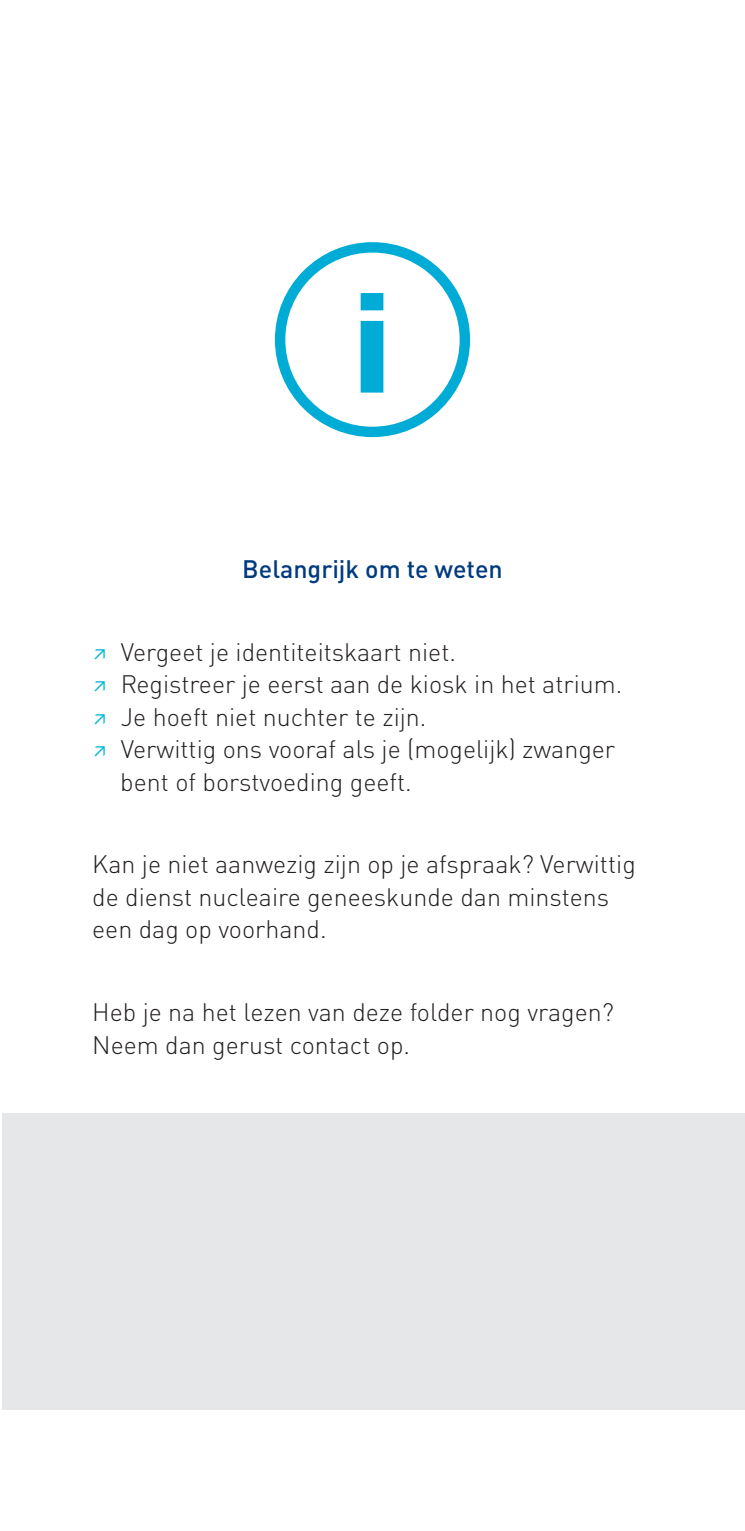
<style>
.page{position:relative;width:745px;height:1531px;background:#fff}
.page>*{position:absolute;margin:0;border:0;box-sizing:border-box;transform-origin:0 0}
.t1{font:900 138.75px "DINOT";color:#00acd5}
.t2{font:300 25px/32.5px "DINOT";color:#231f20}
.t3{font:500 25px "DINOT";color:#013b7f}
.s1{font-weight:400;font-stretch:condensed;color:#00b8db}
</style>
<div class="page">
<div style="left:275px;top:242px;width:195px;height:195px;border:10px solid #00acd5;border-radius:50%"></div>
<div style="left:2px;top:1113px;width:742px;height:296px;background:#e6e7e9"></div>
<p class="t1" style="left:352px;top:249px;width:41px">i</p>
<p class="t3" style="left:242px;top:553px;width:262px">Belangrijk om te weten</p>
<p class="t2" style="left:92px;top:635px;width:365px"><span class="s1">↗</span> Vergeet je identiteitskaart niet.</p>
<p class="t2" style="left:92px;top:668px;width:531px"><span class="s1">↗</span> Registreer je eerst aan de kiosk in het atrium.</p>
<p class="t2" style="left:92px;top:700px;width:335px"><span class="s1">↗</span> Je hoeft niet nuchter te zijn.</p>
<p class="t2" style="left:120px;top:733px;width:496px;text-indent:-28px"><span class="s1">↗</span> Verwittig ons vooraf als je (mogelijk) zwanger bent of borstvoeding geeft.</p>
<p class="t2" style="left:92px;top:848px;width:544px">Kan je niet aanwezig zijn op je afspraak? Verwittig de dienst nucleaire geneeskunde dan minstens een dag op voorhand.</p>
<p class="t2" style="left:92px;top:995px;width:523px">Heb je na het lezen van deze folder nog vragen?<br>Neem dan gerust contact op.</p>
</div>
